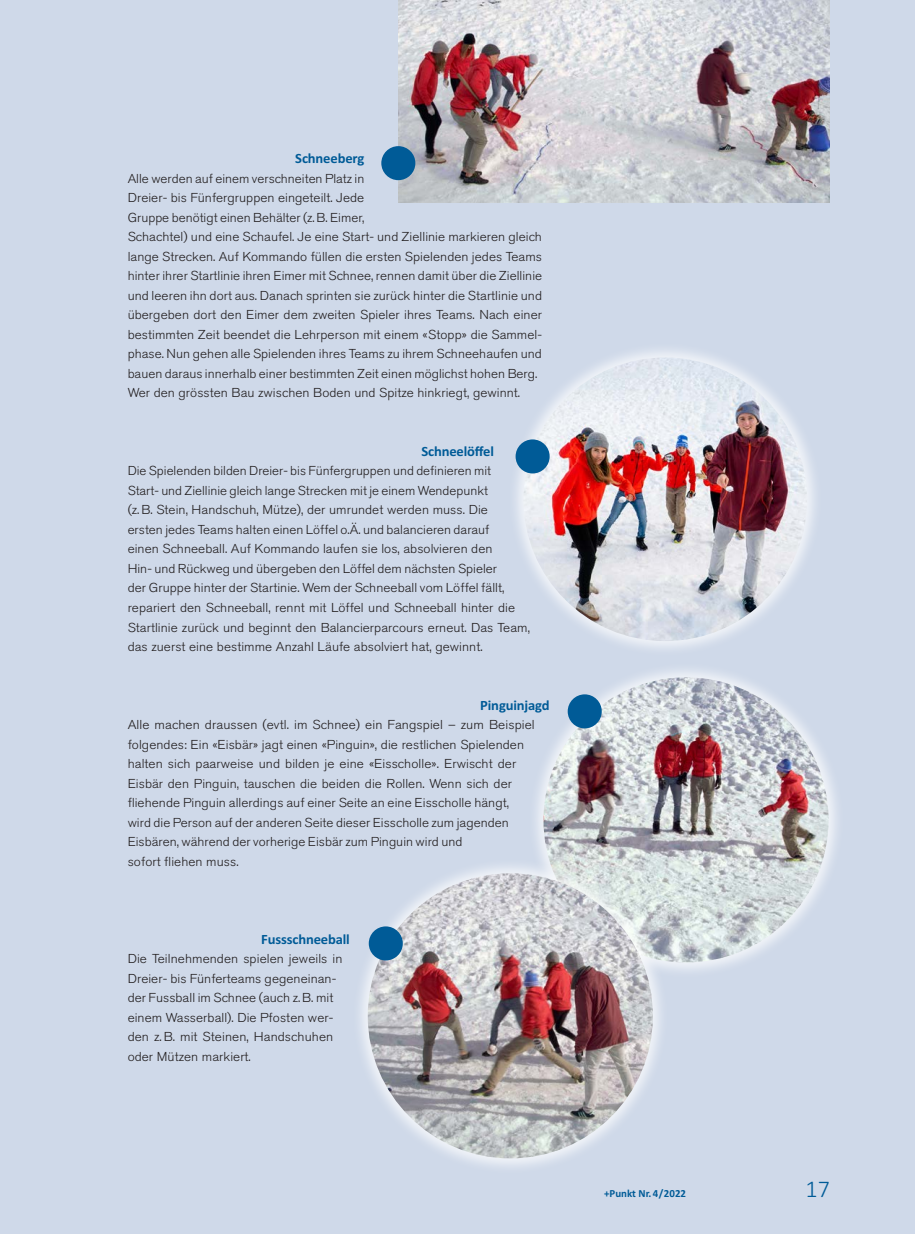
<style>
.page{position:relative;width:915px;height:1234px;background:#fff}
.page>*{position:absolute;margin:0;border:0;box-sizing:border-box;transform-origin:0 0}
.t1{font:300 24px "Calibri";color:#005b97}
.t2{font:700 14.25px "Calibri";letter-spacing:-.01em;color:#005b97}
.t3{font:300 12.9px/19.5px "Akzidenz Grotesk BE";letter-spacing:.005em;color:#231f20;scale:1.04 1}
.t4{font:300 12.9px/19.5px "Akzidenz Grotesk BE";letter-spacing:.005em;color:#231f20;scale:1.06 1}
.t5{font:700 10.8px "Calibri";color:#005b97}
</style>
<div class="page">
<div style="left:0;top:0;width:914px;height:1233px;background:#cfd9e9"></div>
<img style="left:398px;top:0;width:431px;height:202px">
<div style="left:507px;top:341px;width:315px;height:315px;background:#fff;opacity:.75"></div>
<img style="left:523px;top:357px;width:283px;height:284px;border-radius:142px">
<div style="left:527px;top:661px;width:317px;height:317px;background:#fff;opacity:.75"></div>
<img style="left:543px;top:677px;width:285px;height:285px;border-radius:142px">
<div style="left:351px;top:857px;width:317px;height:317px;background:#fff;opacity:.75"></div>
<img style="left:367px;top:873px;width:285px;height:285px;border-radius:142px">
<div style="left:368px;top:926px;width:34px;height:34px;background:#005b97;border-radius:50%"></div>
<div style="left:515px;top:439px;width:34px;height:34px;background:#005b97;border-radius:50%"></div>
<div style="left:381px;top:146px;width:34px;height:34px;background:#005b97;border-radius:50%"></div>
<div style="left:567px;top:694px;width:34px;height:34px;background:#005b97;border-radius:50%"></div>
<p class="t2" style="left:295px;top:149px;width:70px">Schneeberg</p>
<p class="t3" style="left:128px;top:169px;width:400px">Alle werden auf einem verschneiten Platz in<br>Dreier- bis Fünfergruppen eingeteilt. Jede<br>Gruppe benötigt einen Behälter (z.B. Eimer,<br>Schachtel) und eine Schaufel. Je eine Start- und Ziellinie markieren gleich lange Strecken. Auf Kommando füllen die ersten Spielenden jedes Teams hinter ihrer Startlinie ihren Eimer mit Schnee, rennen damit über die Ziellinie und leeren ihn dort aus. Danach sprinten sie zurück hinter die Startlinie und übergeben dort den Eimer dem zweiten Spieler ihres Teams. Nach einer bestimmten Zeit beendet die Lehrperson mit einem «Stopp» die Sammel&shy;phase. Nun gehen alle Spielenden ihres Teams zu ihrem Schneehaufen und bauen daraus innerhalb einer bestimmten Zeit einen möglichst hohen Berg.<br>Wer den grössten Bau zwischen Boden und Spitze hinkriegt, gewinnt.</p>
<p class="t2" style="left:421px;top:442px;width:74px">Schneelöffel</p>
<p class="t3" style="left:128px;top:461px;width:388px">Die Spielenden bilden Dreier- bis Fünfergruppen und definieren mit<br>Start- und Ziellinie gleich lange Strecken mit je einem Wendepunkt<br>(z.B. Stein, Handschuh, Mütze), der umrundet werden muss. Die<br>ersten jedes Teams halten einen Löffel o.Ä. und balancieren darauf<br>einen Schneeball. Auf Kommando laufen sie los, absolvieren den<br>Hin- und Rückweg und übergeben den Löffel dem nächsten Spieler<br>der Gruppe hinter der Startinie. Wem der Schneeball vom Löffel fällt, repariert den Schneeball, rennt mit Löffel und Schneeball hinter die Startlinie zurück und beginnt den Balancierparcours erneut. Das Team, das zuerst eine bestimme Anzahl Läufe absolviert hat, gewinnt.</p>
<p class="t2" style="left:480px;top:695px;width:71px">Pinguinjagd</p>
<p class="t4" style="left:128px;top:715px;width:385px">Alle machen draussen (evtl. im Schnee) ein Fangspiel – zum Beispiel folgendes: Ein «Eisbär» jagt einen «Pinguin», die restlichen Spielenden halten sich paarweise und bilden je eine «Eisscholle». Erwischt der Eisbär den Pinguin, tauschen die beiden die Rollen. Wenn sich der fliehende Pinguin allerdings auf einer Seite an eine Eisscholle hängt, wird die Person auf der anderen Seite dieser Eisscholle zum jagenden Eisbären, während der vorherige Eisbär zum Pinguin wird und<br>sofort fliehen muss.</p>
<p class="t2" style="left:261px;top:929px;width:90px">Fussschneeball</p>
<p class="t4" style="left:128px;top:949px;width:204px">Die Teilnehmenden spielen jeweils in Dreier- bis Fünferteams gegeneinan&shy;der Fussball im Schnee (auch z.B. mit einem Wasserball). Die Pfosten wer&shy;den z.B. mit Steinen, Handschuhen oder Mützen markiert.</p>
<p class="t5" style="left:604px;top:1186px;width:83px">+Punkt Nr.4/2022</p>
<h1 class="t1" style="left:805px;top:1174px;width:26px">17</h1>
</div>
